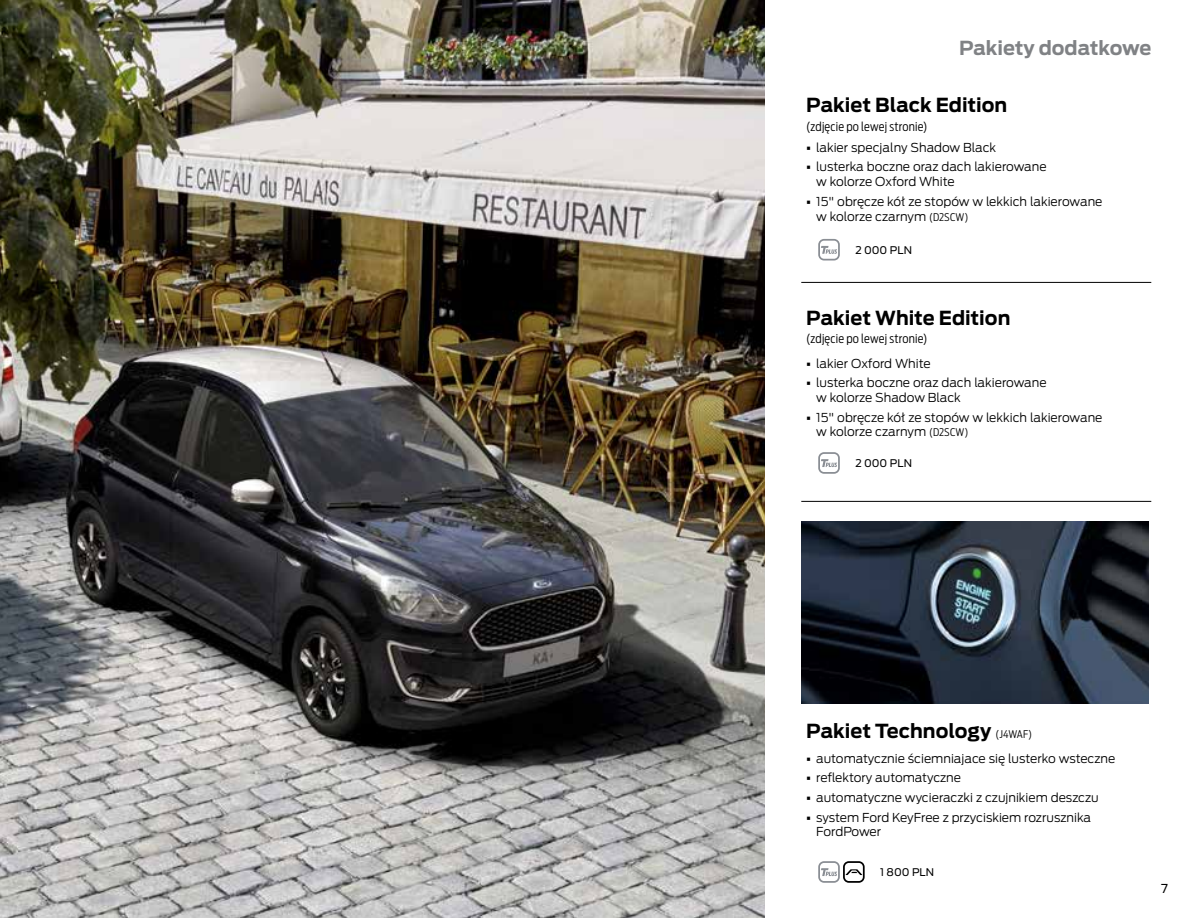
<style>
.page{position:relative;width:1191px;height:918px;background:#fff}
.page>*{position:absolute;margin:0;border:0;box-sizing:border-box;transform-origin:0 0}
.t1{font:700 19.25px "Ford Antenna";color:#000}
.t2{font:700 19.25px "Ford Antenna";letter-spacing:-.005em;color:#808285}
.t3{font:300 12.25px/14.7px "Ford Antenna";color:#000}
.t4{font:300 12.25px "Ford Antenna Cond";letter-spacing:.015em;color:#000}
.t5{font:12.25px "Ford Antenna";color:#000}
.t6{font:10.5px "Ford Antenna";color:#000}
.s1{font-weight:900}
.s2{font-family:"Ford Antenna Cond";font-size:10.5px}
.s3{font-family:"Ford Antenna Cond";font-weight:300;font-size:10.5px}
</style>
<div class="page">
<img style="left:0;top:0;width:764px;height:918px">
<svg style="left:818px;top:861px;width:46px;height:22px"></svg>
<svg style="left:818px;top:452px;width:22px;height:22px"></svg>
<svg style="left:818px;top:239px;width:22px;height:21px"></svg>
<hr style="left:801px;top:501px;width:350px;height:1px;background:#000">
<hr style="left:801px;top:282px;width:350px;height:1px;background:#000">
<img style="left:801px;top:521px;width:347px;height:182px">
<h1 class="t2" style="left:959px;top:31px;width:194px">Pakiety dodatkowe</h1>
<h1 class="t1" style="left:806px;top:88px;width:203px">Pakiet Black Edition</h1>
<p class="t4" style="left:806px;top:116px;width:123px">(zdjęcie po lewej stronie)</p>
<p class="t3" style="left:806px;top:138px;width:191px"><span class="s1">•</span> lakier specjalny Shadow Black</p>
<p class="t3" style="left:816px;top:158px;width:232px;text-indent:-10px"><span class="s1">•</span> lusterka boczne oraz dach lakierowane w kolorze Oxford White</p>
<p class="t3" style="left:816px;top:193px;width:288px;text-indent:-10px"><span class="s1">•</span> 15" obręcze kół ze stopów w lekkich lakierowane w kolorze czarnym <span class="s2">(D2SCW)</span></p>
<p class="t6" style="left:855px;top:241px;width:58px">2 000 PLN</p>
<h1 class="t1" style="left:806px;top:301px;width:206px">Pakiet White Edition</h1>
<p class="t4" style="left:806px;top:328px;width:123px">(zdjęcie po lewej stronie)</p>
<p class="t3" style="left:806px;top:354px;width:126px"><span class="s1">•</span> lakier Oxford White</p>
<p class="t3" style="left:816px;top:374px;width:232px;text-indent:-10px"><span class="s1">•</span> lusterka boczne oraz dach lakierowane w kolorze Shadow Black</p>
<p class="t3" style="left:816px;top:408px;width:288px;text-indent:-10px"><span class="s1">•</span> 15" obręcze kół ze stopów w lekkich lakierowane w kolorze czarnym <span class="s2">(D2SCW)</span></p>
<p class="t6" style="left:855px;top:454px;width:58px">2 000 PLN</p>
<h1 class="t1" style="left:806px;top:714px;width:227px">Pakiet Technology <span class="s3">(J4WAF)</span></h1>
<p class="t3" style="left:806px;top:749px;width:311px"><span class="s1">•</span> automatycznie ściemniajace się lusterko wsteczne</p>
<p class="t3" style="left:806px;top:769px;width:156px"><span class="s1">•</span> reflektory automatyczne</p>
<p class="t3" style="left:806px;top:789px;width:294px"><span class="s1">•</span> automatyczne wycieraczki z czujnikiem deszczu</p>
<p class="t3" style="left:816px;top:808px;width:276px;text-indent:-10px"><span class="s1">•</span> system Ford KeyFree z przyciskiem rozrusznika<br>FordPower</p>
<p class="t6" style="left:880px;top:863px;width:55px">1 800 PLN</p>
<p class="t5" style="left:1161px;top:878px;width:8px">7</p>
</div>
